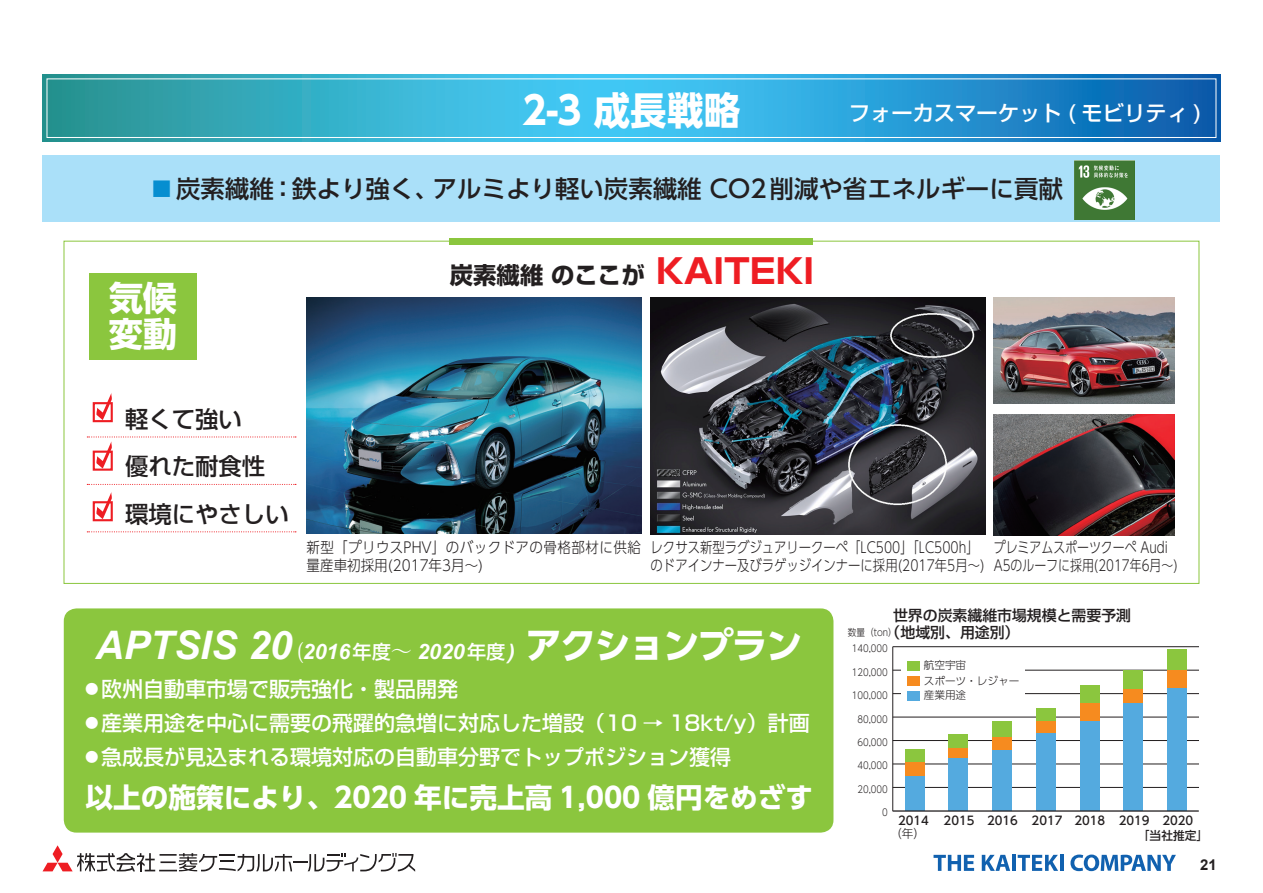
<style>
.page{position:relative;width:1263px;height:893px;background:#fff}
.page>*{position:absolute;margin:0;border:0;box-sizing:border-box;transform-origin:0 0}
.t1{font:italic 700 39.3px "Arial";color:#fff}
.t2{font:700 38.25px "UD Shin Go Pro";color:#fff;scale:.95 1}
.t3{font:700 36.15px "UD Shin Go Pro";letter-spacing:-.05em;color:#fff}
.t4{font:700 34.05px "Shin Go Pro";color:#ee1d23}
.t5{font:700 34.05px "UD Shin Go Pro";color:#fff}
.t6{font:700 27.6px "UD Shin Go Pro";color:#fff}
.t7{font:500 24.45px "UD Shin Go Pro";color:#231f20}
.t8{font:500 23.4px "Shin Go Pro";color:#231f20}
.t9{font:700 23.4px "Shin Go Pro";color:#231f20}
.t10{font:500 21.3px "Shin Go Pro";color:#fff}
.t11{font:italic 700 21.3px "Arial";color:#fff}
.t12{font:500 21px "Shin Go Pro";color:#fff}
.t13{font:500 19.2px "Shin Go Pro";color:#068ed0}
.t14{font:300 14.85px/18px "UD Shin Go Pro";color:#231f20;scale:.83 1}
.t15{font:300 14.85px/18px "UD Shin Go Pro";letter-spacing:.03em;color:#231f20;scale:.91 1}
.t16{font:300 14.85px/18px "UD Shin Go Pro";color:#231f20;scale:.8 1}
.t17{font:500 14.85px "Shin Go Pro";color:#231f20}
.t18{font:700 14.85px "Arial";color:#231f20}
.t19{font:500 13.5px "Shin Go Pro";color:#fff}
.t20{font:500 11.85px "UD Shin Go Pro";color:#231f20}
.t21{font:300 11.85px "UD Shin Go Pro";color:#231f20}
.t22{font:300 10.8px/15.1px "UD Shin Go Pro";color:#231f20}
.t23{font:300 9.75px "UD Shin Go Pro";color:#231f20;scale:.89 1}
.s1{font-family:"Koz Min Pro";font-weight:400;font-style:normal}
.s2{font-family:"UD Shin Go Pro";font-weight:500;font-style:normal;font-size:19.2px}
</style>
<div class="page">
<svg style="left:43px;top:74px;width:1177px;height:68px;background:#30a3cd"></svg>
<div style="left:47px;top:79px;width:1169px;height:59px;border:1px solid #fff"></div>
<div style="left:64px;top:241px;width:1135px;height:343px;background:#fff;border:1px solid #8bc63e"></div>
<div style="left:64px;top:608px;width:769px;height:225px;background:#8bc63e;border-radius:13px"></div>
<div style="left:449px;top:238px;width:363px;height:6px;background:#8bc63e"></div>
<svg style="left:87px;top:484px;width:209px;height:1px"></svg>
<svg style="left:87px;top:531px;width:209px;height:1px"></svg>
<div style="left:93px;top:402px;width:20px;height:20px;border:2px solid #ee1d23"></div>
<svg style="left:96px;top:393px;width:16px;height:27px"></svg>
<div style="left:93px;top:451px;width:20px;height:20px;border:2px solid #ee1d23"></div>
<svg style="left:87px;top:436px;width:209px;height:33px"></svg>
<div style="left:93px;top:501px;width:20px;height:20px;border:2px solid #ee1d23"></div>
<svg style="left:96px;top:492px;width:16px;height:27px"></svg>
<img style="left:651px;top:297px;width:334px;height:237px">
<img style="left:307px;top:297px;width:335px;height:236px">
<hr style="left:892px;top:647px;width:1px;height:164px;background:#231f20">
<hr style="left:893px;top:787px;width:306px;height:1px;background:#231f20">
<hr style="left:893px;top:764px;width:306px;height:1px;background:#231f20">
<hr style="left:893px;top:740px;width:306px;height:1px;background:#231f20">
<hr style="left:893px;top:717px;width:306px;height:1px;background:#231f20">
<hr style="left:893px;top:693px;width:306px;height:1px;background:#231f20">
<hr style="left:893px;top:670px;width:306px;height:1px;background:#231f20">
<hr style="left:893px;top:646px;width:306px;height:1px;background:#231f20">
<div style="left:905px;top:749px;width:19px;height:13px;background:#8bc63e"></div>
<div style="left:948px;top:734px;width:20px;height:14px;background:#8bc63e"></div>
<div style="left:992px;top:721px;width:20px;height:16px;background:#8bc63e"></div>
<div style="left:1036px;top:708px;width:20px;height:13px;background:#8bc63e"></div>
<div style="left:1080px;top:685px;width:19px;height:19px;background:#8bc63e"></div>
<div style="left:1123px;top:670px;width:20px;height:19px;background:#8bc63e"></div>
<div style="left:1167px;top:649px;width:20px;height:21px;background:#8bc63e"></div>
<div style="left:905px;top:762px;width:19px;height:14px;background:#f68b1f"></div>
<div style="left:948px;top:748px;width:20px;height:10px;background:#f68b1f"></div>
<div style="left:992px;top:737px;width:20px;height:14px;background:#f68b1f"></div>
<div style="left:1036px;top:721px;width:20px;height:12px;background:#f68b1f"></div>
<div style="left:1080px;top:703px;width:19px;height:18px;background:#f68b1f"></div>
<div style="left:1123px;top:689px;width:20px;height:15px;background:#f68b1f"></div>
<div style="left:1167px;top:670px;width:20px;height:19px;background:#f68b1f"></div>
<div style="left:905px;top:776px;width:19px;height:35px;background:#54aadf"></div>
<div style="left:948px;top:758px;width:20px;height:53px;background:#54aadf"></div>
<div style="left:992px;top:751px;width:20px;height:60px;background:#54aadf"></div>
<div style="left:1036px;top:733px;width:20px;height:78px;background:#54aadf"></div>
<div style="left:1080px;top:721px;width:19px;height:90px;background:#54aadf"></div>
<div style="left:1123px;top:703px;width:20px;height:108px;background:#54aadf"></div>
<div style="left:1167px;top:689px;width:20px;height:122px;background:#54aadf"></div>
<hr style="left:892px;top:810px;width:307px;height:2px;background:#231f20">
<div style="left:901px;top:654px;width:123px;height:52px;background:#fff"></div>
<div style="left:907px;top:661px;width:12px;height:9px;background:#8bc63e"></div>
<div style="left:907px;top:676px;width:12px;height:9px;background:#f68b1f"></div>
<div style="left:907px;top:691px;width:12px;height:9px;background:#54aadf"></div>
<img style="left:994px;top:297px;width:180px;height:107px">
<img style="left:994px;top:414px;width:180px;height:121px">
<div style="left:43px;top:155px;width:1177px;height:67px;background:#aae0f9"></div>
<img style="left:1075px;top:160px;width:59px;height:59px">
<div style="left:89px;top:273px;width:108px;height:86px;background:#8bc63e"></div>
<svg style="left:933px;top:855px;width:41px;height:16px"></svg>
<svg style="left:982px;top:855px;width:28px;height:16px"></svg>
<hr style="left:1012px;top:855px;width:4px;height:16px;background:#1161af">
<svg style="left:1018px;top:855px;width:40px;height:16px"></svg>
<hr style="left:1060px;top:855px;width:3px;height:16px;background:#1161af">
<svg style="left:1070px;top:854px;width:106px;height:17px"></svg>
<svg style="left:43px;top:845px;width:372px;height:27px"></svg>
<p class="t2" style="left:522px;top:79px;width:231px">2-3 成長戦略</p>
<p class="t10" style="left:849px;top:95px;width:355px">フォーカスマーケット ( モビリティ (</p>
<p class="t7" style="left:176px;top:169px;width:264px">炭素繊維：鉄より強く、</p>
<p class="t13" style="left:152px;top:173px;width:21px">■</p>
<p class="t7" style="left:433px;top:169px;width:632px">アルミより軽い炭素繊維 CO2削減や省エネルギーに貢献</p>
<p class="t5" style="left:109px;top:271px;width:69px">気候</p>
<p class="t5" style="left:109px;top:307px;width:70px">変動</p>
<p class="t9" style="left:450px;top:256px;width:196px">炭素繊維のここが</p>
<p class="t4" style="left:656px;top:244px;width:160px">KAITEKI</p>
<p class="t8" style="left:125px;top:400px;width:118px">軽くて強い</p>
<p class="t8" style="left:125px;top:447px;width:142px">優れた耐食性</p>
<p class="t8" style="left:125px;top:495px;width:165px">環境にやさしい</p>
<p class="t15" style="left:307px;top:537px;width:369px">新型「プリウスPHV」のバックドアの骨格部材に供給量産車初採用(2017年3月~(</p>
<p class="t16" style="left:994px;top:537px;width:231px">プレミアムスポーツクーペ Audi<br>5A のルーフに採用(2017年 月6 ~(</p>
<p class="t14" style="left:651px;top:537px;width:404px">レクサス新型ラグジュアリークーペ「LC500」「LC500 「hのドアインナー及びラゲッジインナーに採用(2017年 月5 ~(</p>
<p class="t1" style="left:95px;top:619px;width:198px">APTSIS 20</p>
<p class="t11" style="left:296px;top:637px;width:220px"><span class="s1">(</span>2016<span class="s2">年度</span><span class="s1">〜</span> 2020<span class="s2">年度</span>)</p>
<p class="t12" style="left:101px;top:672px;width:358px">欧州自動車市場で販売強化・製品開発</p>
<p class="t19" style="left:85px;top:678px;width:15px">●</p>
<p class="t3" style="left:526px;top:616px;width:278px">アクションプラン</p>
<p class="t12" style="left:101px;top:706px;width:710px">産業用途を中心に需要の飛躍的急増に対応した増設（10 → 18kt y/ ）計画</p>
<p class="t19" style="left:85px;top:712px;width:15px">●</p>
<p class="t12" style="left:101px;top:740px;width:631px">急成長が見込まれる環境対応の自動車分野でトップポジション獲得</p>
<p class="t19" style="left:85px;top:746px;width:15px">●</p>
<p class="t6" style="left:85px;top:775px;width:729px">以上の施策により、2020 年に売上高 1,000 億円をめざす</p>
<p class="t17" style="left:893px;top:603px;width:240px">世界の炭素繊維市場規模と需要予測</p>
<p class="t17" style="left:885px;top:620px;width:135px">（地域別、用途別(</p>
<p class="t23" style="left:848px;top:625px;width:56px">数量（ton(</p>
<p class="t23" style="left:852px;top:641px;width:42px">140,000</p>
<p class="t23" style="left:852px;top:664px;width:42px">120,000</p>
<p class="t23" style="left:852px;top:687px;width:42px">100,000</p>
<p class="t23" style="left:857px;top:711px;width:36px">80,000</p>
<p class="t23" style="left:857px;top:734px;width:36px">60,000</p>
<p class="t23" style="left:857px;top:758px;width:36px">40,000</p>
<p class="t23" style="left:857px;top:781px;width:36px">20,000</p>
<p class="t23" style="left:882px;top:805px;width:8px">0</p>
<p class="t22" style="left:924px;top:657px;width:97px">航空宇宙<br>スポーツ・レジャー産業用途</p>
<p class="t20" style="left:898px;top:811px;width:32px">2014</p>
<p class="t21" style="left:890px;top:824px;width:37px">（年(</p>
<p class="t20" style="left:944px;top:811px;width:32px">2015</p>
<p class="t20" style="left:987px;top:811px;width:32px">2016</p>
<p class="t20" style="left:1032px;top:811px;width:32px">2017</p>
<p class="t20" style="left:1074px;top:811px;width:32px">2018</p>
<p class="t20" style="left:1119px;top:811px;width:32px">2019</p>
<p class="t20" style="left:1162px;top:811px;width:32px">2020</p>
<p class="t20" style="left:1138px;top:826px;width:72px">「当社推定「</p>
<p class="t18" style="left:1200px;top:854px;width:18px">21</p>
</div>
